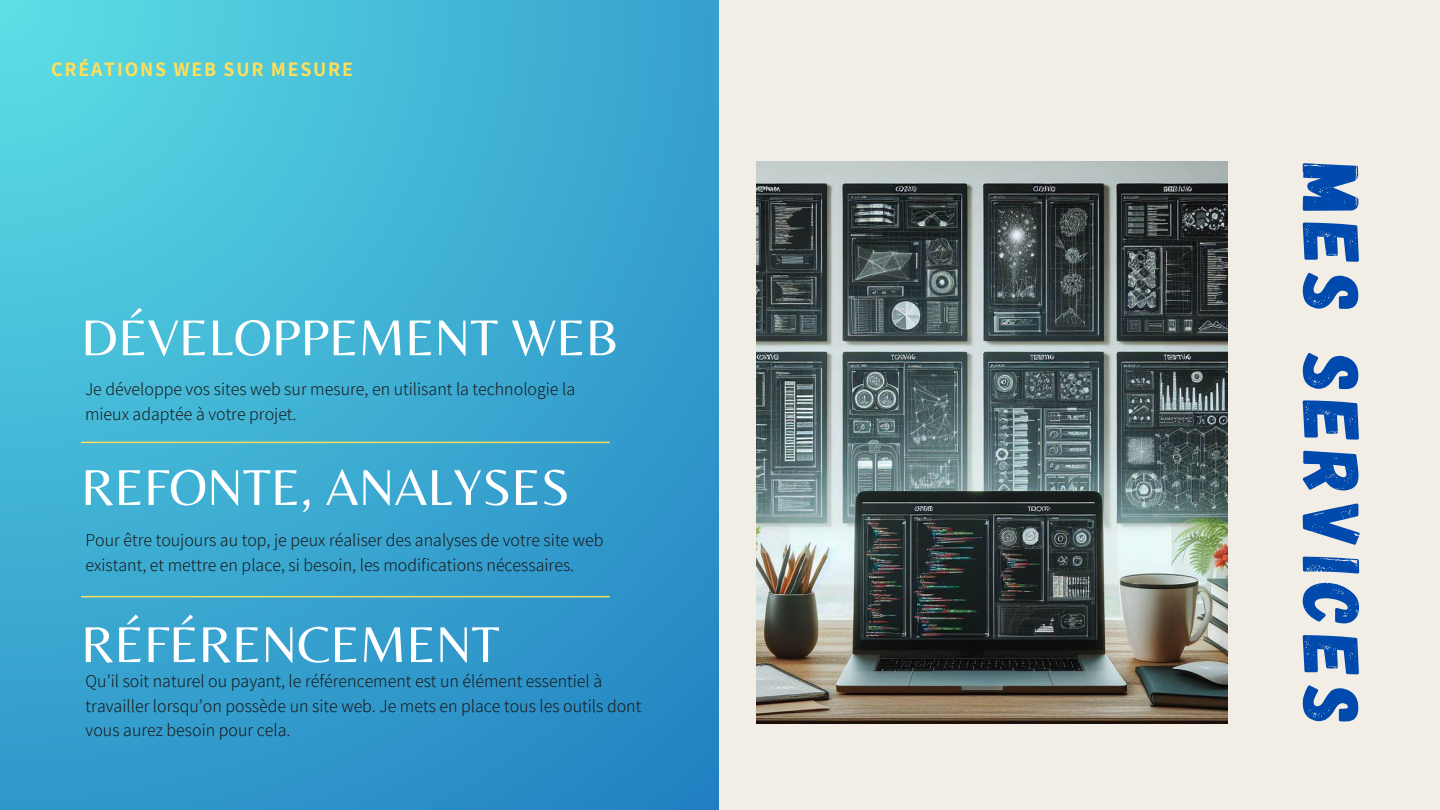
<style>
.page{position:relative;width:1440px;height:810px;background:#fff}
.page>*{position:absolute;margin:0;border:0;box-sizing:border-box;transform-origin:0 0}
.t1{font:80.6px "Gagalin";letter-spacing:.1em;color:#004aad}
.t2{font:52.4px "Belleza";color:#fff}
.t3{font:700 20px "Assistant";letter-spacing:.085em;color:#ffde59}
.t4{font:300 17.8px/24.6px "Assistant";color:#191919}
</style>
<div class="page">
<svg style="left:0;top:0;width:720px;height:810px;background:#3cabd1"></svg>
<hr style="left:81px;top:442px;width:529px;height:1px;background:#ffde59">
<hr style="left:81px;top:596px;width:529px;height:1px;background:#ffde59">
<div style="left:720px;top:0;width:720px;height:810px;background:#f2ede5"></div>
<img style="left:757px;top:161px;width:471px;height:562px">
<p class="t3" style="left:51px;top:56px;width:303px">CRÉATIONS WEB SUR MESURE</p>
<h2 class="t2" style="left:81px;top:307px;width:540px">DÉVELOPPEMENT WEB</h2>
<p class="t4" style="left:85px;top:376px;width:492px">Je développe vos sites web sur mesure, en utilisant la technologie la mieux adaptée à votre projet.</p>
<h2 class="t2" style="left:81px;top:456px;width:490px">REFONTE, ANALYSES</h2>
<p class="t4" style="left:85px;top:528px;width:519px">Pour être toujours au top, je peux réaliser des analyses de votre site web existant, et mettre en place, si besoin, les modifications nécessaires.</p>
<h2 class="t2" style="left:81px;top:613px;width:420px">RÉFÉRENCEMENT</h2>
<p class="t4" style="left:86px;top:669px;width:557px">Qu’il soit naturel ou payant, le référencement est un élément essentiel à travailler lorsqu’on possède un site web. Je mets en place tous les outils dont vous aurez besoin pour cela.</p>
<h1 class="t1" style="left:1384px;top:164px;width:563px;rotate:90deg">MES SERVICES</h1>
</div>
